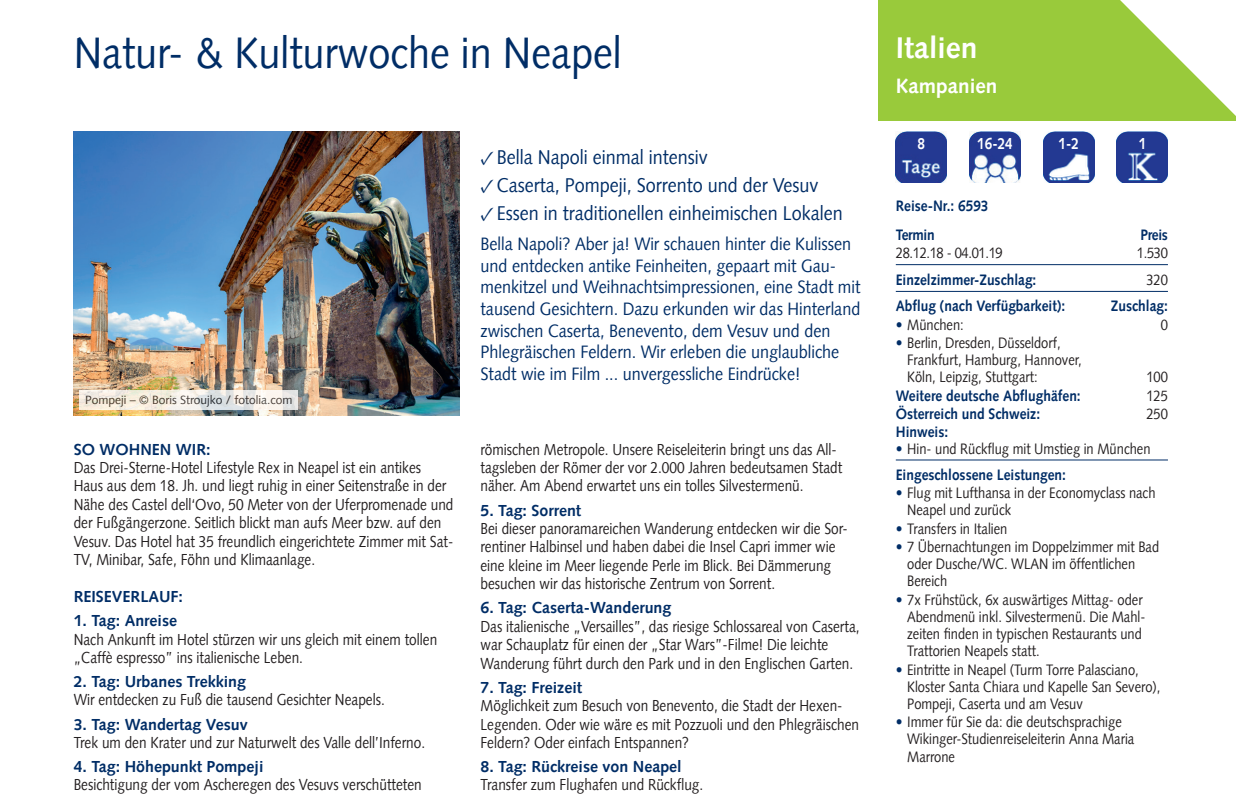
<style>
.page{position:relative;width:1236px;height:803px;background:#fff}
.page>*{position:absolute;margin:0;border:0;box-sizing:border-box;transform-origin:0 0}
.t1{font:44px "Syntax Com";color:#002d66;scale:.9 1}
.t2{font:700 30px "Syntax Com";color:#fff}
.t3{font:700 20.8px "Syntax Com";color:#fff}
.t4{font:20px "Syntax Com";color:#002d66;scale:.9 1}
.t5{font:18px/21.6px "Syntax Com";color:#002d66;scale:.9 1}
.t6{font:16px/18.4px "Syntax Com";color:#231f20;scale:.85 1}
.t7{font:700 16px "Syntax Com";color:#002d66}
.t8{font:700 16px "Syntax Com";color:#fff;scale:.85 1}
.t9{font:15.2px/17.2px "Syntax Com";color:#231f20;scale:.85 1}
.t10{font:700 15.2px "Syntax Com";color:#002d66;scale:.9 1}
.t11{font:15.2px "Syntax Com";letter-spacing:-.025em;color:#231f20;scale:.85 1}
.t12{font:12px "Syntax Com";color:#231f20}
.s1{font-family:"Minion Pro";font-weight:700}
.s2{font-weight:700;color:#002d66}
</style>
<div class="page">
<img style="left:74px;top:132px;width:385px;height:283px">
<svg style="left:79px;top:389px;width:219px;height:20px;background:#ede8e0"></svg>
<div style="left:879px;top:0;width:357px;height:120px;background:#99ca3b"></div>
<svg style="left:1120px;top:0;width:116px;height:116px"></svg>
<img style="left:896px;top:132px;width:51px;height:51px">
<img style="left:969px;top:132px;width:51px;height:51px">
<img style="left:1043px;top:132px;width:51px;height:51px">
<img style="left:1117px;top:132px;width:51px;height:51px">
<hr style="left:896px;top:264px;width:272px;height:1px;background:#002d66">
<hr style="left:896px;top:291px;width:272px;height:1px;background:#002d66">
<hr style="left:896px;top:459px;width:272px;height:1px;background:#002d66">
<h1 class="t1" style="left:74px;top:27px;width:610px">Natur- &amp; Kulturwoche in Neapel</h1>
<p class="t12" style="left:85px;top:393px;width:209px">Pompeji – © Boris Stroujko / fotolia.com</p>
<p class="t7" style="left:74px;top:439px;width:138px">SO WOHNEN WIR:</p>
<p class="t6" style="left:74px;top:458px;width:448px">Das Drei-Sterne-Hotel Lifestyle Rex in Neapel ist ein antikes Haus aus dem 18. Jh. und liegt ruhig in einer Seitenstraße in der Nähe des Castel dell‘Ovo, 50 Meter von der Uferpromenade und der Fußgängerzone. Seitlich blickt man aufs Meer bzw. auf den Vesuv. Das Hotel hat 35 freundlich eingerichtete Zimmer mit Sat-TV, Minibar, Safe, Föhn und Klimaanlage.</p>
<p class="t7" style="left:74px;top:586px;width:111px">REISEVERLAUF:</p>
<p class="t7" style="left:74px;top:611px;width:105px">1. Tag: Anreise</p>
<p class="t6" style="left:74px;top:629px;width:429px">Nach Ankunft im Hotel stürzen wir uns gleich mit einem tollen „Caffè espresso” ins italienische Leben.</p>
<p class="t7" style="left:74px;top:671px;width:174px">2. Tag: Urbanes Trekking</p>
<p class="t6" style="left:74px;top:690px;width:367px">Wir entdecken zu Fuß die tausend Gesichter Neapels.</p>
<p class="t7" style="left:74px;top:714px;width:175px">3. Tag: Wandertag Vesuv</p>
<p class="t6" style="left:74px;top:733px;width:415px">Trek um den Krater und zur Naturwelt des Valle dell’Inferno.</p>
<p class="t7" style="left:74px;top:756px;width:191px">4. Tag: Höhepunkt Pompeji</p>
<p class="t6" style="left:74px;top:775px;width:411px">Besichtigung der vom Ascheregen des Vesuvs verschütteten</p>
<p class="t4" style="left:480px;top:145px;width:254px"><span class="s1">✓</span>Bella Napoli einmal intensiv</p>
<p class="t4" style="left:480px;top:173px;width:377px"><span class="s1">✓</span>Caserta, Pompeji, Sorrento und der Vesuv</p>
<p class="t4" style="left:480px;top:201px;width:404px"><span class="s1">✓</span>Essen in traditionellen einheimischen Lokalen</p>
<p class="t5" style="left:480px;top:233px;width:424px">Bella Napoli? Aber ja! Wir schauen hinter die Kulissen und entdecken antike Feinheiten, gepaart mit Gau&shy;menkitzel und Weihnachtsimpressionen, eine Stadt mit tausend Gesichtern. Dazu erkunden wir das Hinterland zwischen Caserta, Benevento, dem Vesuv und den Phlegräischen Feldern. Wir erleben die unglaubliche Stadt wie im Film ... unvergessliche Eindrücke!</p>
<p class="t6" style="left:480px;top:440px;width:427px">römischen Metropole. Unsere Reiseleiterin bringt uns das All&shy;tagsleben der Römer der vor 2.000 Jahren bedeutsamen Stadt näher. Am Abend erwartet uns ein tolles Silvestermenü.</p>
<p class="t7" style="left:480px;top:500px;width:102px">5. Tag: Sorrent</p>
<p class="t6" style="left:480px;top:519px;width:434px">Bei dieser panoramareichen Wanderung entdecken wir die Sor&shy;rentiner Halbinsel und haben dabei die Insel Capri immer wie eine kleine im Meer liegende Perle im Blick. Bei Dämmerung besuchen wir das historische Zentrum von Sorrent.</p>
<p class="t7" style="left:480px;top:598px;width:192px">6. Tag: Caserta-Wanderung</p>
<p class="t6" style="left:480px;top:616px;width:447px">Das italienische „Versailles”, das riesige Schlossareal von Caserta, war Schauplatz für einen der „Star Wars”-Filme! Die leichte<br>Wanderung führt durch den Park und in den Englischen Garten.</p>
<p class="t7" style="left:480px;top:677px;width:103px">7. Tag: Freizeit</p>
<p class="t6" style="left:480px;top:696px;width:447px">Möglichkeit zum Besuch von Benevento, die Stadt der Hexen-<br>Legenden. Oder wie wäre es mit Pozzuoli und den Phlegräischen<br>Feldern? Oder einfach Entspannen?</p>
<p class="t7" style="left:480px;top:756px;width:203px">8. Tag: Rückreise von Neapel</p>
<p class="t6" style="left:480px;top:775px;width:264px">Transfer zum Flughafen und Rückflug.</p>
<h2 class="t2" style="left:896px;top:30px;width:83px">Italien</h2>
<h3 class="t3" style="left:896px;top:74px;width:103px">Kampanien</h3>
<p class="t8" style="left:917px;top:134px;width:10px">8</p>
<p class="t8" style="left:977px;top:134px;width:43px">16-24</p>
<p class="t8" style="left:1058px;top:134px;width:26px">1-2</p>
<p class="t8" style="left:1139px;top:134px;width:10px">1</p>
<p class="t10" style="left:896px;top:197px;width:105px">Reise-Nr.: 6593</p>
<p class="t10" style="left:896px;top:225px;width:45px">Termin</p>
<p class="t10" style="left:1140px;top:225px;width:32px">Preis</p>
<p class="t11" style="left:896px;top:243px;width:127px">28.12.18 - 04.01.19</p>
<p class="t9" style="left:1137px;top:244px;width:38px">1.530</p>
<p class="t10" style="left:896px;top:270px;width:158px">Einzelzimmer-Zuschlag:</p>
<p class="t9" style="left:1146px;top:270px;width:27px">320</p>
<p class="t10" style="left:896px;top:297px;width:190px">Abflug (nach Verfügbarkeit):</p>
<p class="t10" style="left:1111px;top:297px;width:65px">Zuschlag:</p>
<p class="t9" style="left:896px;top:316px;width:82px"><span class="s2">•</span> München:</p>
<p class="t9" style="left:1161px;top:316px;width:10px">0</p>
<p class="t9" style="left:907px;top:334px;width:207px;text-indent:-11px"><span class="s2">•</span> Berlin, Dresden, Düsseldorf,<br>Frankfurt, Hamburg, Hannover,<br>Köln, Leipzig, Stuttgart:</p>
<p class="t9" style="left:1146px;top:368px;width:27px">100</p>
<p class="t10" style="left:896px;top:386px;width:207px">Weitere deutsche Abflughäfen:</p>
<p class="t9" style="left:1146px;top:386px;width:27px">125</p>
<p class="t10" style="left:896px;top:404px;width:162px">Österreich und Schweiz:</p>
<p class="t9" style="left:1146px;top:405px;width:27px">250</p>
<p class="t10" style="left:896px;top:422px;width:60px">Hinweis:</p>
<p class="t9" style="left:896px;top:436px;width:301px;line-height:25.6px"><span class="s2">•</span> Hin- und Rückflug mit Umstieg in München<br><span class="s2">Eingeschlossene Leistungen:</span></p>
<p class="t9" style="left:907px;top:484px;width:294px;text-indent:-11px"><span class="s2">•</span> Flug mit Lufthansa in der Economyclass nach<br>Neapel und zurück</p>
<p class="t9" style="left:896px;top:519px;width:133px"><span class="s2">•</span> Transfers in Italien</p>
<p class="t9" style="left:907px;top:538px;width:298px;text-indent:-11px"><span class="s2">•</span> 7 Übernachtungen im Doppelzimmer mit Bad oder Dusche/WC. WLAN im öffentlichen<br>Bereich</p>
<p class="t9" style="left:907px;top:590px;width:282px;text-indent:-11px"><span class="s2">•</span> 7x Frühstück, 6x auswärtiges Mittag- oder Abendmenü inkl. Silvestermenü. Die Mahl&shy;zeiten finden in typischen Restaurants und Trattorien Neapels statt.</p>
<p class="t9" style="left:907px;top:660px;width:299px;text-indent:-11px"><span class="s2">•</span> Eintritte in Neapel (Turm Torre Palasciano,<br>Kloster Santa Chiara und Kapelle San Severo),<br>Pompeji, Caserta und am Vesuv</p>
<p class="t9" style="left:907px;top:713px;width:269px;text-indent:-11px"><span class="s2">•</span> Immer für Sie da: die deutschsprachige<br>Wikinger-Studienreiseleiterin Anna Maria<br>Marrone</p>
</div>
